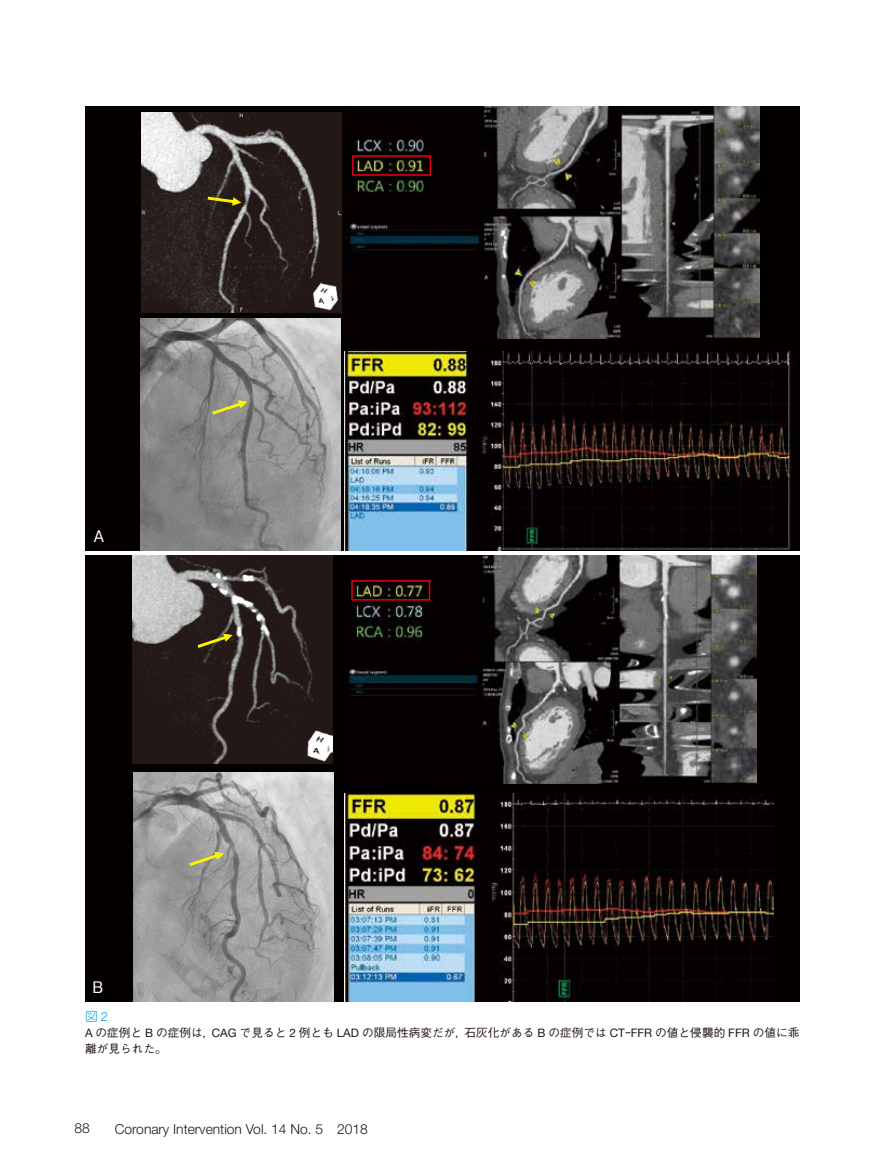
<style>
.page{position:relative;width:893px;height:1170px;background:#fff}
.page>*{position:absolute;margin:0;border:0;box-sizing:border-box;transform-origin:0 0}
.t1{font:500 15.9px "Gothic BBB Pr 6";color:#fff}
.t2{font:300 13.8px "Helvetica Neue LT Std";color:#221815}
.t3{font:300 12.75px "Jun 101 Pro";color:#00a0e9}
.t4{font:500 11.7px/15.9px "Gothic BBB Pr 6";color:#221815}
.s1{font-family:"Helvetica Neue LT Std"}
.s2{font-family:"Helvetica Neue LT Std";font-weight:400}
</style>
<div class="page">
<div style="left:85px;top:106px;width:714px;height:445px;background:#040000"></div>
<img style="left:141px;top:318px;width:200px;height:233px">
<svg style="left:212px;top:400px;width:35px;height:14px"></svg>
<img style="left:345px;top:106px;width:414px;height:232px">
<img style="left:142px;top:112px;width:199px;height:200px">
<img style="left:344px;top:351px;width:450px;height:200px">
<svg style="left:208px;top:197px;width:33px;height:9px"></svg>
<div style="left:352px;top:155px;width:79px;height:21px;border:2px solid #e60012"></div>
<div style="left:85px;top:555px;width:714px;height:446px;background:#040000"></div>
<img style="left:344px;top:555px;width:412px;height:228px">
<div style="left:351px;top:580px;width:79px;height:20px;border:2px solid #e60012"></div>
<img style="left:134px;top:772px;width:199px;height:229px">
<svg style="left:189px;top:851px;width:35px;height:15px"></svg>
<img style="left:133px;top:555px;width:199px;height:208px">
<img style="left:344px;top:793px;width:429px;height:208px">
<svg style="left:198px;top:633px;width:35px;height:15px"></svg>
<h1 class="t1" style="left:94px;top:523px;width:12px">A</h1>
<h1 class="t1" style="left:92px;top:973px;width:12px">B</h1>
<p class="t3" style="left:85px;top:1005px;width:25px">図 <span class="s1">2</span></p>
<p class="t4" style="left:85px;top:1023px;width:716px"><span class="s2">A</span> の症例と <span class="s2">B</span> の症例は，<span class="s2">CAG</span> で見ると <span class="s2">2</span> 例とも <span class="s2">LAD</span> の限局性病変だが，石灰化がある <span class="s2">B</span> の症例では <span class="s2">CT</span>‒<span class="s2">FFR</span> の値と侵襲的 <span class="s2">FFR</span> の値に乖離が見られた。</p>
<p class="t2" style="left:74px;top:1119px;width:17px">88</p>
<p class="t2" style="left:115px;top:1119px;width:254px">Coronary Intervention Vol. 14 No. 5 2018</p>
</div>
